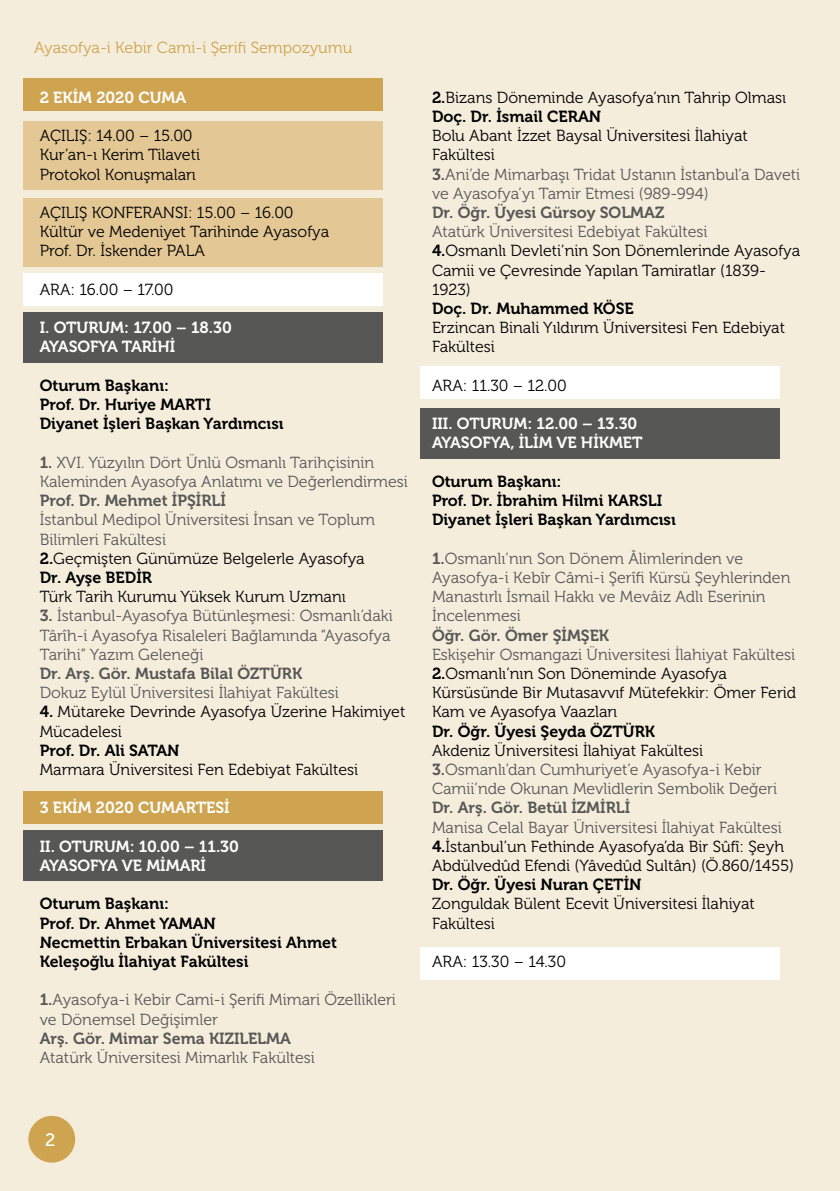
<style>
.page{position:relative;width:840px;height:1191px;background:#fff}
.page>*{position:absolute;margin:0;border:0;box-sizing:border-box;transform-origin:0 0}
.t1{font:18px "Museo Sans 500";color:#fff}
.t2{font:16px/19.2px "Museo 300";color:#000}
.t3{font:16px/19.2px "Museo 300";color:#575756}
.t4{font:16px/19.2px "Museo 700";color:#000}
.t5{font:16px/19.2px "Museo 700";color:#fff}
.t6{font:16px "Museo 700";color:#575756}
.t7{font:16px "Museo 300";color:#cfa450}
.s1{font-family:"Museo 700"}
.s2{font-family:"Museo 700";color:#000}
.s3{color:#000}
.s4{color:#575756}
</style>
<div class="page">
<div style="left:0;top:0;width:839px;height:1191px;background:#f5eddc"></div>
<div style="left:28px;top:1115px;width:47px;height:47px;background:#cfa450;border-radius:50%"></div>
<div style="left:23px;top:78px;width:359px;height:33px;background:#cfa450"></div>
<div style="left:23px;top:791px;width:359px;height:33px;background:#cfa450"></div>
<div style="left:23px;top:273px;width:359px;height:33px;background:#fff"></div>
<div style="left:420px;top:366px;width:359px;height:33px;background:#fff"></div>
<div style="left:420px;top:947px;width:359px;height:33px;background:#fff"></div>
<div style="left:23px;top:122px;width:359px;height:68px;background:#e3c795"></div>
<div style="left:23px;top:198px;width:359px;height:68px;background:#e3c795"></div>
<div style="left:23px;top:313px;width:359px;height:50px;background:#575756"></div>
<div style="left:23px;top:830px;width:359px;height:51px;background:#575756"></div>
<div style="left:420px;top:408px;width:359px;height:50px;background:#575756"></div>
<p class="t7" style="left:34px;top:39px;width:320px">Ayasofya-i Kebir Cami-i Şerifi Sempozyumu</p>
<p class="t5" style="left:40px;top:88px;width:148px">2 EKİM 2020 CUMA</p>
<p class="t2" style="left:40px;top:126px;width:162px">AÇILIŞ: 14.00 – 15.00<br>Kur’an-ı Kerim Tilaveti<br>Protokol Konuşmaları</p>
<p class="t2" style="left:40px;top:203px;width:291px">AÇILIŞ KONFERANSI: 15.00 – 16.00<br>Kültür ve Medeniyet Tarihinde Ayasofya<br>Prof. Dr. İskender PALA</p>
<p class="t2" style="left:40px;top:280px;width:135px">ARA: 16.00 – 17.00</p>
<p class="t5" style="left:40px;top:318px;width:193px">I. OTURUM: 17.00 – 18.30<br>AYASOFYA TARİHİ</p>
<p class="t4" style="left:40px;top:376px;width:245px">Oturum Başkanı:<br>Prof. Dr. Huriye MARTI<br>Diyanet İşleri Başkan Yardımcısı</p>
<p class="t3" style="left:40px;top:453px;width:369px"><span class="s1">1.</span> XVI. Yüzyılın Dört Ünlü Osmanlı Tarihçisinin<br>Kaleminden Ayasofya Anlatımı ve Değerlendirmesi</p>
<p class="t6" style="left:40px;top:491px;width:188px">Prof. Dr. Mehmet İPŞİRLİ</p>
<p class="t3" style="left:40px;top:510px;width:336px">İstanbul Medipol Üniversitesi İnsan ve Toplum<br>Bilimleri Fakültesi<br><span class="s2">2.</span><span class="s3">Geçmişten Günümüze Belgelerle Ayasofya</span></p>
<p class="t4" style="left:40px;top:568px;width:114px">Dr. Ayşe BEDİR</p>
<p class="t2" style="left:40px;top:587px;width:307px">Türk Tarih Kurumu Yüksek Kurum Uzmanı</p>
<p class="t3" style="left:40px;top:606px;width:354px"><span class="s1">3.</span> İstanbul-Ayasofya Bütünleşmesi: Osmanlı’daki<br>Târîh-i Ayasofya Risaleleri Bağlamında “Ayasofya<br>Tarihi” Yazım Geleneği</p>
<p class="t6" style="left:40px;top:664px;width:264px">Dr. Arş. Gör. Mustafa Bilal ÖZTÜRK</p>
<p class="t3" style="left:40px;top:683px;width:300px">Dokuz Eylül Üniversitesi İlahiyat Fakültesi</p>
<p class="t2" style="left:40px;top:702px;width:367px"><span class="s1">4.</span> Mütareke Devrinde Ayasofya Üzerine Hakimiyet<br>Mücadelesi</p>
<p class="t4" style="left:40px;top:741px;width:141px">Prof. Dr. Ali SATAN</p>
<p class="t2" style="left:40px;top:760px;width:320px">Marmara Üniversitesi Fen Edebiyat Fakültesi</p>
<p class="t5" style="left:40px;top:798px;width:191px">3 EKİM 2020 CUMARTESİ</p>
<p class="t5" style="left:40px;top:837px;width:201px">II. OTURUM: 10.00 – 11.30<br>AYASOFYA VE MİMARİ</p>
<p class="t4" style="left:40px;top:894px;width:298px">Oturum Başkanı:<br>Prof. Dr. Ahmet YAMAN<br>Necmettin Erbakan Üniversitesi Ahmet<br>Keleşoğlu İlahiyat Fakültesi</p>
<p class="t3" style="left:40px;top:990px;width:357px"><span class="s1">1.</span>Ayasofya-i Kebir Cami-i Şerifi Mimari Özellikleri ve Dönemsel Değişimler</p>
<p class="t6" style="left:40px;top:1029px;width:252px">Arş. Gör. Mimar Sema KIZILELMA</p>
<p class="t3" style="left:40px;top:1048px;width:276px">Atatürk Üniversitesi Mimarlık Fakültesi</p>
<p class="t2" style="left:432px;top:88px;width:355px"><span class="s1">2.</span>Bizans Döneminde Ayasofya’nın Tahrip Olması</p>
<p class="t4" style="left:432px;top:107px;width:170px">Doç. Dr. İsmail CERAN</p>
<p class="t3" style="left:432px;top:126px;width:369px"><span class="s3">Bolu Abant İzzet Baysal Üniversitesi İlahiyat Fakültesi<br></span><span class="s1">3.</span>Ani’de Mimarbaşı Tridat Ustanın İstanbul’a Daveti ve Ayasofya’yı Tamir Etmesi (989-994)</p>
<p class="t6" style="left:432px;top:203px;width:234px">Dr. Öğr. Üyesi Gürsoy SOLMAZ</p>
<p class="t2" style="left:432px;top:222px;width:369px"><span class="s4">Atatürk Üniversitesi Edebiyat Fakültesi<br></span><span class="s1">4.</span>Osmanlı Devleti’nin Son Dönemlerinde Ayasofya Camii ve Çevresinde Yapılan Tamiratlar (1839- 1923)</p>
<p class="t4" style="left:432px;top:299px;width:203px">Doç. Dr. Muhammed KÖSE</p>
<p class="t2" style="left:432px;top:318px;width:354px">Erzincan Binali Yıldırım Üniversitesi Fen Edebiyat<br>Fakültesi</p>
<p class="t2" style="left:432px;top:376px;width:136px">ARA: 11.30 – 12.00</p>
<p class="t5" style="left:432px;top:414px;width:212px">III. OTURUM: 12.00 – 13.30<br>AYASOFYA, İLİM VE HİKMET</p>
<p class="t4" style="left:432px;top:472px;width:245px">Oturum Başkanı:<br>Prof. Dr. İbrahim Hilmi KARSLI<br>Diyanet İşleri Başkan Yardımcısı</p>
<p class="t3" style="left:432px;top:549px;width:360px"><span class="s1">1.</span>Osmanlı’nın Son Dönem Âlimlerinden ve Ayasofya-i Kebîr Câmi-i Şerîfi Kürsü Şeyhlerinden Manastırlı İsmail Hakkı ve Mevâiz Adlı Eserinin İncelenmesi</p>
<p class="t6" style="left:432px;top:626px;width:178px">Öğr. Gör. Ömer ŞİMŞEK</p>
<p class="t2" style="left:432px;top:645px;width:365px"><span class="s4">Eskişehir Osmangazi Üniversitesi İlahiyat Fakültesi </span><span class="s1">2.</span>Osmanlı’nın Son Döneminde Ayasofya Kürsüsünde Bir Mutasavvıf Mütefekkir: Ömer Ferid Kam ve Ayasofya Vaazları</p>
<p class="t4" style="left:432px;top:721px;width:224px">Dr. Öğr. Üyesi Şeyda ÖZTÜRK</p>
<p class="t3" style="left:432px;top:741px;width:346px"><span class="s3">Akdeniz Üniversitesi İlahiyat Fakültesi<br></span><span class="s1">3.</span>Osmanlı’dan Cumhuriyet’e Ayasofya-i Kebir<br>Camii’nde Okunan Mevlidlerin Sembolik Değeri</p>
<p class="t6" style="left:432px;top:799px;width:200px">Dr. Arş. Gör. Betül İZMİRLİ</p>
<p class="t2" style="left:432px;top:818px;width:363px"><span class="s4">Manisa Celal Bayar Üniversitesi İlahiyat Fakültesi<br></span><span class="s1">4.</span>İstanbul’un Fethinde Ayasofya’da Bir Sûfî: Şeyh<br>Abdülvedûd Efendi (Yâvedûd Sultân) (Ö.860/1455)</p>
<p class="t4" style="left:432px;top:875px;width:211px">Dr. Öğr. Üyesi Nuran ÇETİN</p>
<p class="t2" style="left:432px;top:894px;width:324px">Zonguldak Bülent Ecevit Üniversitesi İlahiyat<br>Fakültesi</p>
<p class="t2" style="left:432px;top:952px;width:135px">ARA: 13.30 – 14.30</p>
<p class="t1" style="left:45px;top:1130px;width:12px">2</p>
</div>
